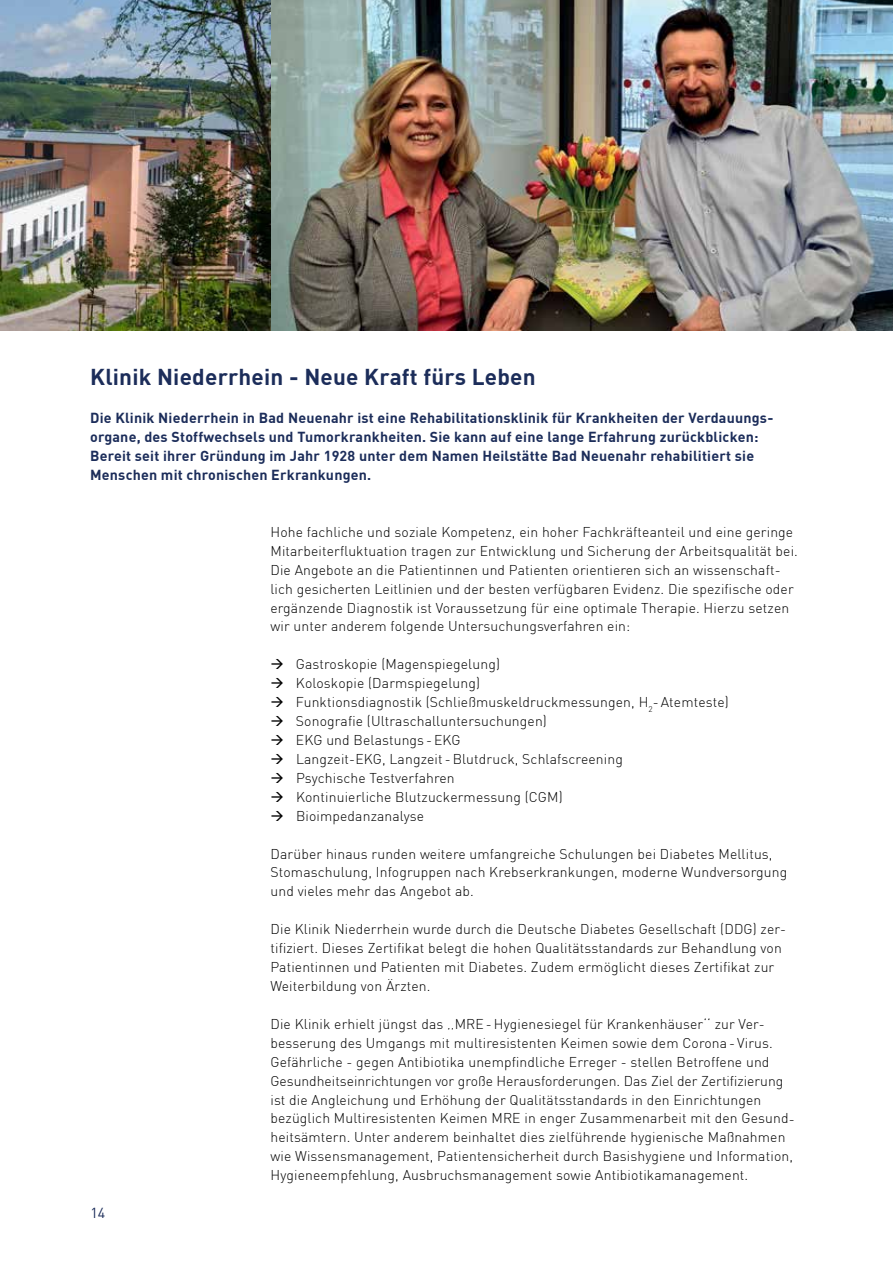
<style>
.page{position:relative;width:893px;height:1263px;background:#fff}
.page>*{position:absolute;margin:0;border:0;box-sizing:border-box;transform-origin:0 0}
.t1{font:700 22.5px "DIN";letter-spacing:.01em;color:#1c2d5a}
.t2{font:700 14.25px/18.9px "DIN";letter-spacing:.015em;color:#1c2d5a}
.t3{font:14.25px "DIN";color:#1c2d5a}
.t4{font:300 13.95px/18.9px "DIN";letter-spacing:.01em;color:#000}
</style>
<div class="page">
<img style="left:0;top:0;width:893px;height:331px">
<h1 class="t1" style="left:90px;top:363px;width:447px">Klinik Niederrhein - Neue Kraft fürs Leben</h1>
<p class="t2" style="left:90px;top:408px;width:685px">Die Klinik Niederrhein in Bad Neuenahr ist eine Rehabilitationsklinik für Krankheiten der Verdauungs&shy;organe, des Stoffwechsels und Tumorkrankheiten. Sie kann auf eine lange Erfahrung zurückblicken:<br>Bereit seit ihrer Gründung im Jahr 1928 unter dem Namen Heilstätte Bad Neuenahr rehabilitiert sie Menschen mit chronischen Erkrankungen.</p>
<p class="t3" style="left:90px;top:1204px;width:17px">14</p>
<p class="t4" style="left:270px;top:522px;width:529px">Hohe fachliche und soziale Kompetenz, ein hoher Fachkräfteanteil und eine geringe Mitarbeiterfluktuation tragen zur Entwicklung und Sicherung der Arbeitsqualität bei.<br>Die Angebote an die Patientinnen und Patienten orientieren sich an wissenschaft&shy;lich gesicherten Leitlinien und der besten verfügbaren Evidenz. Die spezifische oder ergänzende Diagnostik ist Voraussetzung für eine optimale Therapie. Hierzu setzen wir unter anderem folgende Untersuchungsverfahren ein:</p>
<p class="t4" style="left:296px;top:655px;width:434px">Gastroskopie (Magenspiegelung)<br>Koloskopie (Darmspiegelung)<br>Funktionsdiagnostik (Schließmuskeldruckmessungen, H<sub>2</sub>-Atemteste)<br>Sonografie (Ultraschalluntersuchungen)<br>EKG und Belastungs -EKG<br>Langzeit-EKG, Langzeit -Blutdruck, Schlafscreening<br>Psychische Testverfahren<br>Kontinuierliche Blutzuckermessung (CGM)<br>Bioimpedanzanalyse</p>
<p class="t4" style="left:271px;top:844px;width:518px">Darüber hinaus runden weitere umfangreiche Schulungen bei Diabetes Mellitus,<br>Stomaschulung, Infogruppen nach Krebserkrankungen, moderne Wundversorgung und vieles mehr das Angebot ab.</p>
<p class="t4" style="left:270px;top:920px;width:517px">Die Klinik Niederrhein wurde durch die Deutsche Diabetes Gesellschaft (DDG) zer&shy;tifiziert. Dieses Zertifikat belegt die hohen Qualitätsstandards zur Behandlung von Patientinnen und Patienten mit Diabetes. Zudem ermöglicht dieses Zertifikat zur Weiterbildung von Ärzten.</p>
<p class="t4" style="left:270px;top:1014px;width:526px">Die Klinik erhielt jüngst das ‚‚MRE-Hygienesiegel für Krankenhäuser‘‘ zur Ver&shy;besserung des Umgangs mit multiresistenten Keimen sowie dem Corona - Virus.<br>Gefährliche - gegen Antibiotika unempfindliche Erreger - stellen Betroffene und Gesundheitseinrichtungen vor große Herausforderungen. Das Ziel der Zertifizierung ist die Angleichung und Erhöhung der Qualitätsstandards in den Einrichtungen bezüglich Multiresistenten Keimen MRE in enger Zusammenarbeit mit den Gesund&shy;heitsämtern. Unter anderem beinhaltet dies zielführende hygienische Maßnahmen wie Wissensmanagement, Patientensicherheit durch Basishygiene und Information, Hygieneempfehlung, Ausbruchsmanagement sowie Antibiotikamanagement.</p>
</div>
